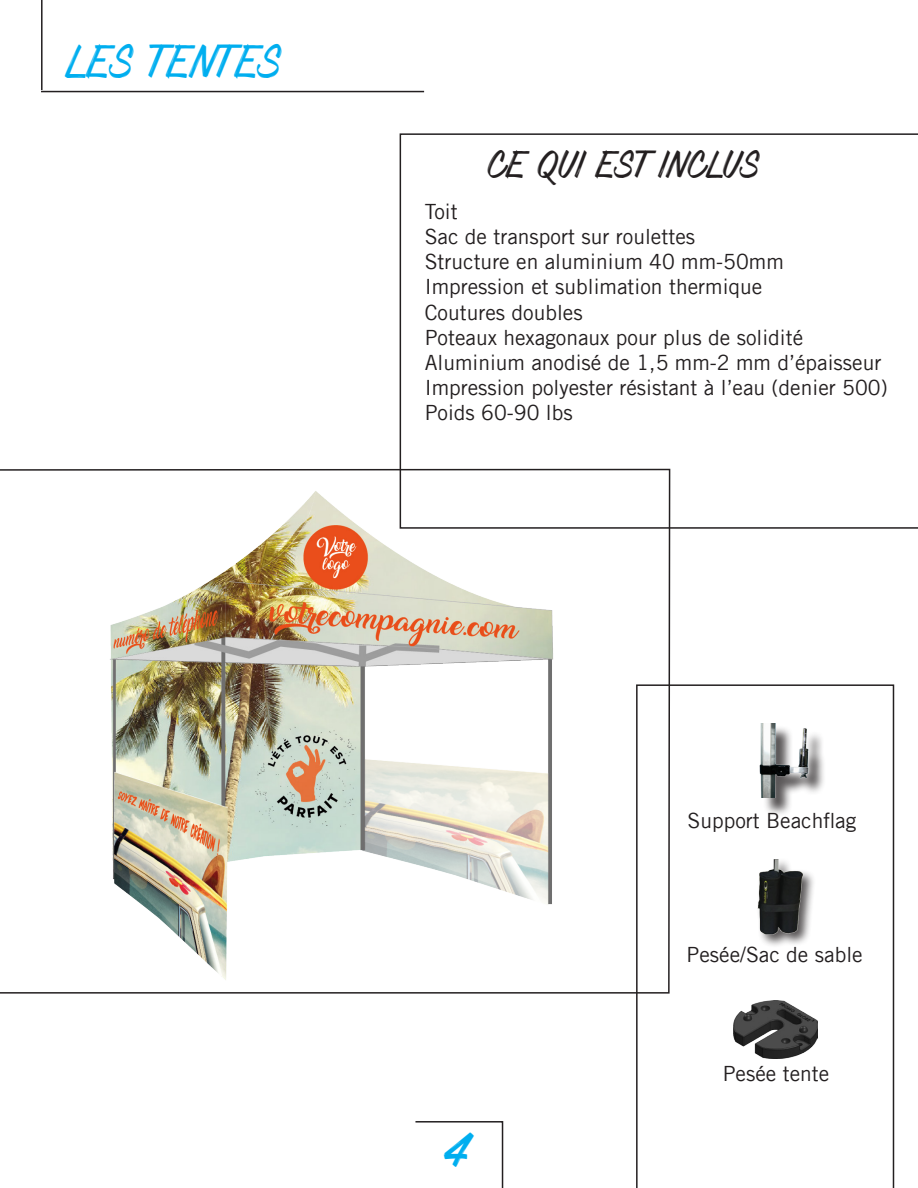
<style>
.page{position:relative;width:918px;height:1188px;background:#fff}
.page>*{position:absolute;margin:0;border:0;box-sizing:border-box;transform-origin:0 0}
.t1{font:42px "Mark My Words";letter-spacing:-.05em;color:#00aeef}
.t2{font:34.5px "Mark My Words";letter-spacing:-.055em;color:#231f20}
.t3{font:21px "Trade Gothic LT";color:#231f20}
</style>
<div class="page">
<hr style="left:41px;top:0;width:2px;height:90px;background:#231f20">
<hr style="left:41px;top:91px;width:383px;height:1px;background:#231f20">
<svg style="left:415px;top:1121px;width:89px;height:67px"></svg>
<svg style="left:0;top:468px;width:671px;height:526px"></svg>
<div style="left:400px;top:133px;width:518px;height:396px;border:2px solid #231f20"></div>
<svg style="left:636px;top:684px;width:258px;height:504px"></svg>
<p class="t1" style="left:65px;top:39px;width:220px">LES TENTES</p>
<p class="t2" style="left:488px;top:146px;width:275px">CE QUI EST INCLUS</p>
<p class="t3" style="left:425px;top:199px;width:35px">Toit</p>
<p class="t3" style="left:425px;top:224px;width:272px">Sac de transport sur roulettes</p>
<p class="t3" style="left:425px;top:249px;width:361px">Structure en aluminium 40 mm-50mm</p>
<p class="t3" style="left:425px;top:274px;width:339px">Impression et sublimation thermique</p>
<p class="t3" style="left:425px;top:299px;width:160px">Coutures doubles</p>
<p class="t3" style="left:425px;top:325px;width:380px">Poteaux hexagonaux pour plus de solidité</p>
<p class="t3" style="left:425px;top:350px;width:458px">Aluminium anodisé de 1,5 mm-2 mm d’épaisseur</p>
<p class="t3" style="left:425px;top:375px;width:465px">Impression polyester résistant à l’eau (denier 500)</p>
<p class="t3" style="left:425px;top:400px;width:150px">Poids 60-90 lbs</p>
<p class="t1" style="left:446px;top:1128px;width:29px">4</p>
<p class="t3" style="left:688px;top:807px;width:170px">Support Beachflag</p>
<p class="t3" style="left:687px;top:942px;width:178px">Pesée/Sac de sable</p>
<p class="t3" style="left:723px;top:1061px;width:108px">Pesée tente</p>
</div>
